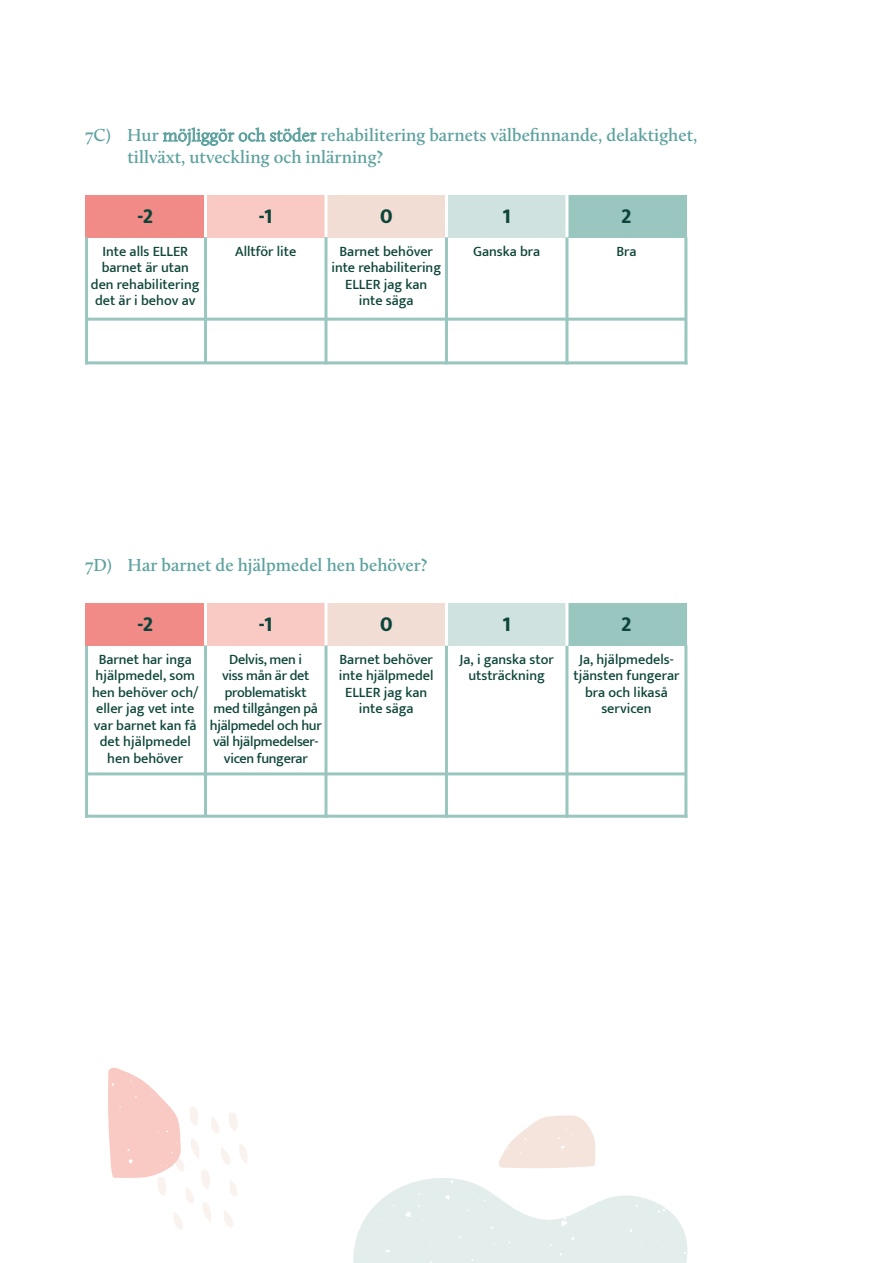
<style>
.page{position:relative;width:893px;height:1263px;background:#fff}
.page>*{position:absolute;margin:0;border:0;box-sizing:border-box;transform-origin:0 0}
.t1{font:800 21px "Mukta";color:#0e453a}
.t2{font:600 18px/21.6px "Calluna";color:#5da29f}
.t3{font:500 14.25px/16.5px "Mukta";color:#0e453a;text-align:center}
.t4{font:500 14.25px/16.5px "Mukta";letter-spacing:-.02em;color:#0e453a;text-align:center}
.s1{font-weight:300}
</style>
<div class="page">
<div style="left:326px;top:195px;width:120px;height:42px;background:#f1ddd4"></div>
<div style="left:85px;top:195px;width:121px;height:42px;background:#f18b87"></div>
<div style="left:206px;top:195px;width:120px;height:42px;background:#f9c9c3"></div>
<div style="left:446px;top:195px;width:121px;height:42px;background:#cfe2df"></div>
<div style="left:568px;top:195px;width:119px;height:42px;background:#99c6bf"></div>
<div style="left:326px;top:603px;width:120px;height:43px;background:#f1ddd4"></div>
<div style="left:85px;top:603px;width:121px;height:43px;background:#f18b87"></div>
<div style="left:206px;top:603px;width:120px;height:43px;background:#f9c9c3"></div>
<div style="left:446px;top:603px;width:121px;height:43px;background:#cfe2df"></div>
<div style="left:568px;top:603px;width:119px;height:43px;background:#99c6bf"></div>
<hr style="left:204px;top:236px;width:3px;height:126px;background:#99c6bf">
<hr style="left:324px;top:236px;width:3px;height:128px;background:#99c6bf">
<hr style="left:445px;top:236px;width:3px;height:128px;background:#99c6bf">
<hr style="left:565px;top:237px;width:3px;height:127px;background:#99c6bf">
<hr style="left:204px;top:195px;width:3px;height:42px;background:#fff">
<hr style="left:324px;top:194px;width:3px;height:43px;background:#fff">
<hr style="left:445px;top:195px;width:3px;height:42px;background:#fff">
<hr style="left:565px;top:194px;width:3px;height:43px;background:#fff">
<hr style="left:85px;top:318px;width:602px;height:3px;background:#99c6bf">
<hr style="left:684px;top:237px;width:3px;height:127px;background:#99c6bf">
<hr style="left:85px;top:237px;width:3px;height:127px;background:#99c6bf">
<hr style="left:85px;top:361px;width:602px;height:3px;background:#99c6bf">
<hr style="left:204px;top:645px;width:3px;height:170px;background:#99c6bf">
<hr style="left:324px;top:645px;width:3px;height:173px;background:#99c6bf">
<hr style="left:445px;top:645px;width:3px;height:173px;background:#99c6bf">
<hr style="left:565px;top:646px;width:3px;height:172px;background:#99c6bf">
<hr style="left:204px;top:603px;width:3px;height:42px;background:#fff">
<hr style="left:324px;top:602px;width:3px;height:43px;background:#fff">
<hr style="left:445px;top:603px;width:3px;height:43px;background:#fff">
<hr style="left:565px;top:602px;width:3px;height:44px;background:#fff">
<hr style="left:85px;top:772px;width:602px;height:3px;background:#99c6bf">
<hr style="left:684px;top:645px;width:3px;height:173px;background:#99c6bf">
<hr style="left:85px;top:646px;width:3px;height:172px;background:#99c6bf">
<hr style="left:85px;top:815px;width:602px;height:3px;background:#99c6bf">
<svg style="left:353px;top:1178px;width:335px;height:85px"></svg>
<svg style="left:499px;top:1115px;width:96px;height:53px"></svg>
<svg style="left:108px;top:1067px;width:139px;height:162px"></svg>
<p class="t2" style="left:128px;top:124px;width:571px;text-indent:-43px">7C) Hur <span class="s1">möjliggör och stöder</span> rehabilitering barnets välbefnnande, delaktighet, tillväxt, utveckling och inlärning?</p>
<h1 class="t1" style="left:137px;top:203px;width:17px">-2</h1>
<p class="t3" style="left:91px;top:242px;width:110px">Inte alls ELLER barnet är utan den rehabilitering det är i behov av</p>
<h1 class="t1" style="left:259px;top:203px;width:16px">-1</h1>
<p class="t3" style="left:235px;top:242px;width:63px">Alltför lite</p>
<h1 class="t1" style="left:380px;top:203px;width:14px">0</h1>
<p class="t3" style="left:331px;top:242px;width:111px">Barnet behöver inte rehabilitering<br>ELLER jag kan<br>inte säga</p>
<h1 class="t1" style="left:502px;top:203px;width:10px">1</h1>
<p class="t3" style="left:473px;top:242px;width:68px">Ganska bra</p>
<h1 class="t1" style="left:621px;top:203px;width:12px">2</h1>
<p class="t3" style="left:616px;top:242px;width:22px">Bra</p>
<p class="t2" style="left:85px;top:554px;width:344px">7D) Har barnet de hjälpmedel hen behöver?</p>
<h1 class="t1" style="left:137px;top:611px;width:17px">-2</h1>
<p class="t3" style="left:92px;top:651px;width:108px">Barnet har inga hjälpmedel, som hen behöver och/ eller jag vet inte var barnet kan få det hjälpmedel hen behöver</p>
<h1 class="t1" style="left:259px;top:611px;width:16px">-1</h1>
<p class="t4" style="left:210px;top:651px;width:113px">Delvis, men i<br>viss mån är det problematiskt<br>med tillgången på hjälpmedel och hur väl hjälpmedelser&shy;vicen fungerar</p>
<h1 class="t1" style="left:380px;top:611px;width:14px">0</h1>
<p class="t3" style="left:339px;top:651px;width:96px">Barnet behöver inte hjälpmedel<br>ELLER jag kan inte säga</p>
<h1 class="t1" style="left:502px;top:611px;width:10px">1</h1>
<p class="t3" style="left:460px;top:651px;width:96px">Ja, i ganska stor utsträckning</p>
<h1 class="t1" style="left:621px;top:611px;width:12px">2</h1>
<p class="t3" style="left:573px;top:651px;width:108px">Ja, hjälpmedels&shy;tjänsten fungerar bra och likaså servicen</p>
</div>
